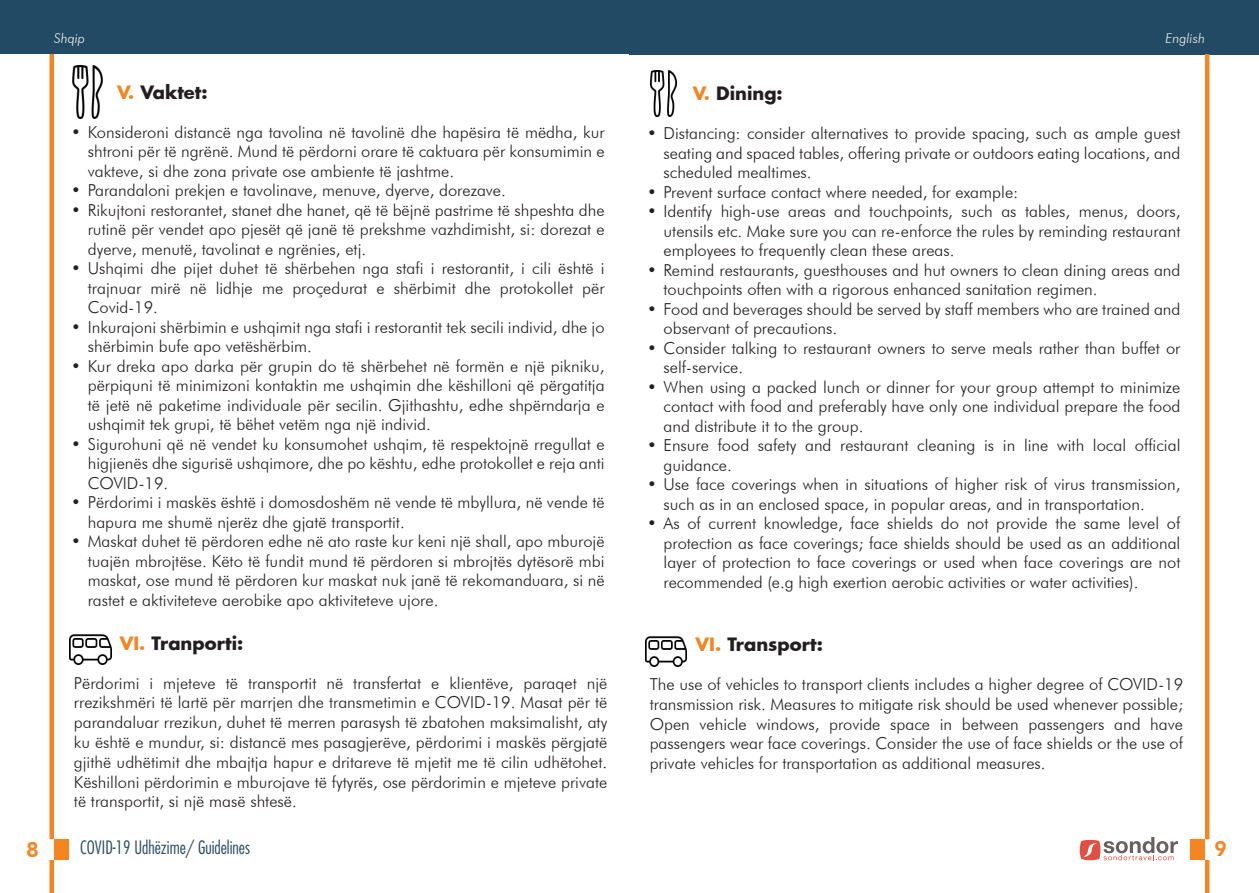
<style>
.page{position:relative;width:1259px;height:893px;background:#fff}
.page>*{position:absolute;margin:0;border:0;box-sizing:border-box;transform-origin:0 0}
.t1{font:800 21px "Futura BT";color:#f58523}
.t2{font:700 18px "Futura";color:#231f20}
.t3{font:300 condensed 18px "Futura";color:#2a4b63}
.t4{font:300 16.5px/19.5px "Futura BT";color:#231f20;text-align:justify}
.t5{font:italic 300 13.5px "Futura BT";color:#f4f9ef}
.s1{color:#f58520}
</style>
<div class="page">
<hr style="left:50px;top:54px;width:4px;height:785px;background:#f58520">
<div style="left:0;top:0;width:629px;height:54px;background:#234a64"></div>
<div style="left:629px;top:0;width:630px;height:54px;background:#234a64"></div>
<hr style="left:1205px;top:54px;width:4px;height:785px;background:#f58520">
<hr style="left:1205px;top:860px;width:4px;height:33px;background:#f58520">
<div style="left:1190px;top:839px;width:15px;height:21px;background:#f58520"></div>
<hr style="left:50px;top:860px;width:4px;height:33px;background:#f58520">
<div style="left:54px;top:839px;width:15px;height:21px;background:#f58520"></div>
<svg style="left:1079px;top:837px;width:99px;height:23px"></svg>
<img style="left:650px;top:70px;width:28px;height:46px">
<img style="left:645px;top:636px;width:42px;height:30px">
<img style="left:72px;top:66px;width:31px;height:52px">
<img style="left:70px;top:634px;width:41px;height:31px">
<p class="t5" style="left:54px;top:30px;width:33px">Shqip</p>
<p class="t5" style="left:1165px;top:30px;width:41px">English</p>
<p class="t2" style="left:693px;top:81px;width:91px"><span class="s1">V.</span> Dining:</p>
<p class="t4" style="left:663px;top:123px;width:518px;text-indent:-16px">• Distancing: consider alternatives to provide spacing, such as ample guest seating and spaced tables, offering private or outdoors eating locations, and scheduled mealtimes.</p>
<p class="t4" style="left:647px;top:182px;width:373px">• Prevent surface contact where needed, for example:</p>
<p class="t4" style="left:663px;top:201px;width:518px;text-indent:-16px">• Identify high-use areas and touchpoints, such as tables, menus, doors, utensils etc. Make sure you can re-enforce the rules by reminding restaurant employees to frequently clean these areas.</p>
<p class="t4" style="left:663px;top:260px;width:518px;text-indent:-16px">• Remind restaurants, guesthouses and hut owners to clean dining areas and touchpoints often with a rigorous enhanced sanitation regimen.</p>
<p class="t4" style="left:663px;top:299px;width:518px;text-indent:-16px">• Food and beverages should be served by staff members who are trained and observant of precautions.</p>
<p class="t4" style="left:663px;top:338px;width:518px;text-indent:-16px">• Consider talking to restaurant owners to serve meals rather than buffet or self-service.</p>
<p class="t4" style="left:663px;top:377px;width:518px;text-indent:-16px">• When using a packed lunch or dinner for your group attempt to minimize contact with food and preferably have only one individual prepare the food and distribute it to the group.</p>
<p class="t4" style="left:663px;top:435px;width:518px;text-indent:-16px">• Ensure food safety and restaurant cleaning is in line with local official guidance.</p>
<p class="t4" style="left:663px;top:474px;width:518px;text-indent:-16px">• Use face coverings when in situations of higher risk of virus transmission, such as in an enclosed space, in popular areas, and in transportation.</p>
<p class="t4" style="left:663px;top:513px;width:518px;text-indent:-16px">• As of current knowledge, face shields do not provide the same level of protection as face coverings; face shields should be used as an additional layer of protection to face coverings or used when face coverings are not recommended (e.g high exertion aerobic activities or water activities).</p>
<p class="t2" style="left:117px;top:80px;width:92px"><span class="s1">V.</span> Vaktet:</p>
<p class="t4" style="left:88px;top:122px;width:518px;text-indent:-16px">• Konsideroni distancë nga tavolina në tavolinë dhe hapësira të mëdha, kur shtroni për të ngrënë. Mund të përdorni orare të caktuara për konsumimin e vakteve, si dhe zona private ose ambiente të jashtme.</p>
<p class="t4" style="left:71px;top:180px;width:436px">• Parandaloni prekjen e tavolinave, menuve, dyerve, dorezave.</p>
<p class="t4" style="left:88px;top:200px;width:518px;text-indent:-16px">• Rikujtoni restorantet, stanet dhe hanet, që të bëjnë pastrime të shpeshta dhe rutinë për vendet apo pjesët që janë të prekshme vazhdimisht, si: dorezat e dyerve, menutë, tavolinat e ngrënies, etj.</p>
<p class="t4" style="left:88px;top:258px;width:518px;text-indent:-16px">• Ushqimi dhe pijet duhet të shërbehen nga stafi i restorantit, i cili është i trajnuar mirë në lidhje me proçedurat e shërbimit dhe protokollet për Covid-19.</p>
<p class="t4" style="left:88px;top:317px;width:518px;text-indent:-16px">• Inkurajoni shërbimin e ushqimit nga stafi i restorantit tek secili individ, dhe jo shërbimin bufe apo vetëshërbim.</p>
<p class="t4" style="left:88px;top:356px;width:518px;text-indent:-16px">• Kur dreka apo darka për grupin do të shërbehet në formën e një pikniku, përpiquni të minimizoni kontaktin me ushqimin dhe këshilloni që përgatitja të jetë në paketime individuale për secilin. Gjithashtu, edhe shpërndarja e ushqimit tek grupi, të bëhet vetëm nga një individ.</p>
<p class="t4" style="left:88px;top:434px;width:518px;text-indent:-16px">• Sigurohuni që në vendet ku konsumohet ushqim, të respektojnë rregullat e higjienës dhe sigurisë ushqimore, dhe po kështu, edhe protokollet e reja anti COVID-19.</p>
<p class="t4" style="left:88px;top:492px;width:518px;text-indent:-16px">• Përdorimi i maskës është i domosdoshëm në vende të mbyllura, në vende të hapura me shumë njerëz dhe gjatë transportit.</p>
<p class="t4" style="left:88px;top:531px;width:518px;text-indent:-16px">• Maskat duhet të përdoren edhe në ato raste kur keni një shall, apo mburojë tuajën mbrojtëse. Këto të fundit mund të përdoren si mbrojtës dytësorë mbi maskat, ose mund të përdoren kur maskat nuk janë të rekomanduara, si në rastet e aktiviteteve aerobike apo aktiviteteve ujore.</p>
<p class="t2" style="left:120px;top:630px;width:125px"><span class="s1">VI.</span> Tranporti:</p>
<p class="t4" style="left:74px;top:673px;width:535px">Përdorimi i mjeteve të transportit në transfertat e klientëve, paraqet një rrezikshmëri të lartë për marrjen dhe transmetimin e COVID-19. Masat për të parandaluar rrezikun, duhet të merren parasysh të zbatohen maksimalisht, aty ku është e mundur, si: distancë mes pasagjerëve, përdorimi i maskës përgjatë gjithë udhëtimit dhe mbajtja hapur e dritareve të mjetit me të cilin udhëtohet.<br>Këshilloni përdorimin e mburojave të fytyrës, ose përdorimin e mjeteve private të transportit, si një masë shtesë.</p>
<p class="t2" style="left:695px;top:632px;width:129px"><span class="s1">VI.</span> Transport:</p>
<p class="t4" style="left:650px;top:674px;width:535px">The use of vehicles to transport clients includes a higher degree of COVID-19 transmission risk. Measures to mitigate risk should be used whenever possible; Open vehicle windows, provide space in between passengers and have passengers wear face coverings. Consider the use of face shields or the use of private vehicles for transportation as additional measures.</p>
<p class="t1" style="left:26px;top:837px;width:14px">8</p>
<p class="t3" style="left:80px;top:837px;width:171px">COVID-19 Udhëzime/ Guidelines</p>
<p class="t1" style="left:1214px;top:835px;width:14px">9</p>
</div>
